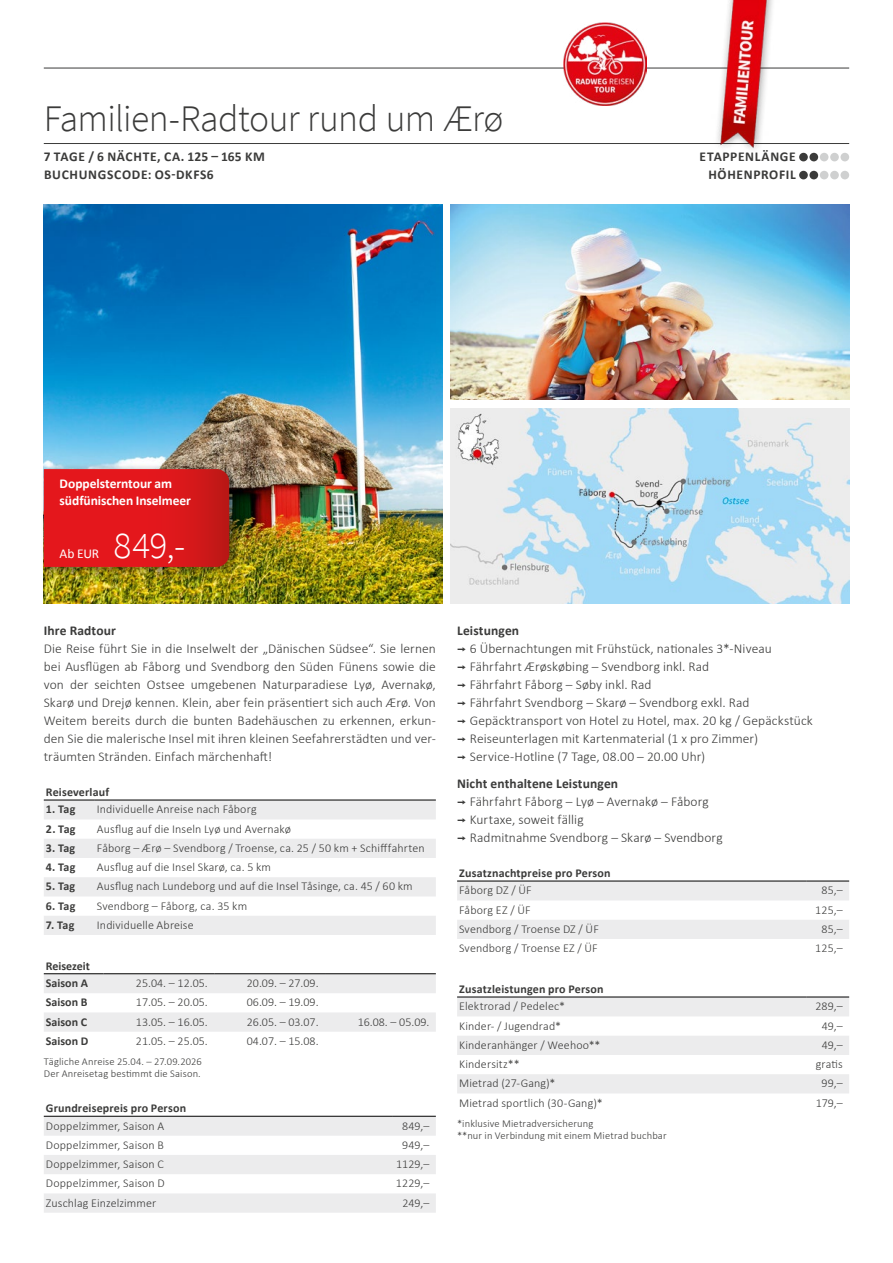
<style>
.page{position:relative;width:893px;height:1263px;background:#fff}
.page>*{position:absolute;margin:0;border:0;box-sizing:border-box;transform-origin:0 0}
.t1{font:300 37.5px "Source Sans Pro";letter-spacing:-.015em;color:#3b3b3a}
.t2{font:300 37.5px "Source Sans Pro";color:#fff}
.t3{font:300 13.5px/18px "Calibri";letter-spacing:.005em;color:#3b3b3a}
.t4{font:700 13.5px/18px "Calibri";letter-spacing:.05em;color:#3b3b3a}
.t5{font:700 13.5px/17.2px "Calibri";letter-spacing:-.005em;color:#fff}
.t6{font:700 13.5px "Calibri";letter-spacing:.01em;color:#3b3b3a}
.t7{font:13.5px "Calibri";color:#fff}
.t8{font:300 12px "Calibri";letter-spacing:.01em;color:#3b3b3a}
.t9{font:700 12px/17.7px "Calibri";letter-spacing:.015em;color:#3b3b3a}
.t10{font:300 10.5px/12px "Calibri";letter-spacing:.015em;color:#3b3b3a}
.s1{font-weight:700}
.s2{font-family:"Interstate";font-weight:400}
</style>
<div class="page">
<img style="left:44px;top:204px;width:398px;height:400px">
<img style="left:451px;top:204px;width:398px;height:196px">
<img style="left:451px;top:408px;width:398px;height:196px">
<div style="left:40px;top:463px;width:204px;height:116px;background:#000;opacity:.45"></div>
<svg style="left:44px;top:469px;width:185px;height:98px;background:#dc171b"></svg>
<hr style="left:44px;top:143px;width:805px;height:1px;background:#3b3b3a">
<hr style="left:44px;top:68px;width:805px;height:1px;background:#3b3b3a">
<div style="left:799px;top:153px;width:9px;height:8px;background:#3b3b3a;border-radius:50%"></div>
<div style="left:809px;top:153px;width:9px;height:8px;background:#3b3b3a;border-radius:50%"></div>
<div style="left:820px;top:153px;width:8px;height:8px;background:#cfd0d0;border-radius:50%"></div>
<div style="left:830px;top:153px;width:9px;height:8px;background:#cfd0d0;border-radius:50%"></div>
<div style="left:840px;top:153px;width:9px;height:8px;background:#cfd0d0;border-radius:50%"></div>
<div style="left:799px;top:171px;width:9px;height:8px;background:#3b3b3a;border-radius:50%"></div>
<div style="left:809px;top:171px;width:9px;height:8px;background:#3b3b3a;border-radius:50%"></div>
<div style="left:820px;top:171px;width:8px;height:8px;background:#cfd0d0;border-radius:50%"></div>
<div style="left:830px;top:171px;width:9px;height:8px;background:#cfd0d0;border-radius:50%"></div>
<div style="left:840px;top:171px;width:9px;height:8px;background:#cfd0d0;border-radius:50%"></div>
<img style="left:564px;top:23px;width:83px;height:83px">
<img style="left:711px;top:0;width:68px;height:150px">
<svg style="left:44px;top:801px;width:392px;height:134px;fill:#ececed"></svg>
<hr style="left:44px;top:800px;width:51px;height:1px;background:#000">
<hr style="left:95px;top:800px;width:341px;height:1px;background:#000">
<svg style="left:44px;top:974px;width:392px;height:58px"></svg>
<hr style="left:44px;top:973px;width:59px;height:1px;background:#000">
<hr style="left:103px;top:973px;width:111px;height:1px;background:#000">
<hr style="left:214px;top:973px;width:111px;height:1px;background:#000">
<hr style="left:325px;top:973px;width:111px;height:1px;background:#000">
<svg style="left:44px;top:1117px;width:392px;height:96px"></svg>
<hr style="left:44px;top:1116px;width:349px;height:1px;background:#000">
<hr style="left:393px;top:1116px;width:43px;height:1px;background:#000">
<svg style="left:457px;top:882px;width:392px;height:57px"></svg>
<hr style="left:457px;top:881px;width:349px;height:1px;background:#000">
<hr style="left:806px;top:881px;width:43px;height:1px;background:#000">
<svg style="left:457px;top:998px;width:392px;height:95px"></svg>
<hr style="left:457px;top:997px;width:349px;height:1px;background:#000">
<hr style="left:806px;top:997px;width:43px;height:1px;background:#000">
<h1 class="t1" style="left:44px;top:96px;width:461px">Familien-Radtour rund um Ærø</h1>
<p class="t4" style="left:44px;top:147px;width:223px">7 TAGE / 6 NÄCHTE, CA. 125 – 165 KM<br>BUCHUNGSCODE: OS-DKFS6</p>
<p class="t4" style="left:700px;top:147px;width:98px;text-align:right">ETAPPENLÄNGE<br>HÖHENPROFIL</p>
<p class="t5" style="left:60px;top:474px;width:133px">Doppelsterntour am südfünischen Inselmeer</p>
<p class="t7" style="left:60px;top:544px;width:41px">Ab EUR</p>
<h1 class="t2" style="left:114px;top:522px;width:73px">849,-</h1>
<p class="t6" style="left:44px;top:621px;width:74px">Ihre Radtour</p>
<p class="t3" style="left:44px;top:640px;width:394px;text-align:justify">Die Reise führt Sie in die Inselwelt der „Dänischen Südsee“. Sie lernen bei Ausflügen ab Fåborg und Svendborg den Süden Fünens sowie die von der seichten Ostsee umgebenen Naturparadiese Lyø, Avernakø, Skarø und Drejø kennen. Klein, aber fein präsentiert sich auch Ærø. Von Weitem bereits durch die bunten Badehäuschen zu erkennen, erkun&shy;den Sie die malerische Insel mit ihren kleinen Seefahrerstädten und ver&shy;träumten Stränden. Einfach märchenhaft!</p>
<p class="t9" style="left:46px;top:782px;width:65px">Reiseverlauf</p>
<p class="t9" style="left:46px;top:800px;width:31px">1. Tag</p>
<p class="t8" style="left:97px;top:802px;width:161px">Individuelle Anreise nach Fåborg</p>
<p class="t9" style="left:46px;top:819px;width:31px">2. Tag</p>
<p class="t8" style="left:97px;top:821px;width:195px">Ausflug auf die Inseln Lyø und Avernakø</p>
<p class="t9" style="left:46px;top:839px;width:31px">3. Tag</p>
<p class="t8" style="left:97px;top:840px;width:329px">Fåborg – Ærø – Svendborg / Troense, ca. 25 / 50 km + Schifffahrten</p>
<p class="t9" style="left:46px;top:858px;width:31px">4. Tag</p>
<p class="t8" style="left:97px;top:860px;width:176px">Ausflug auf die Insel Skarø, ca. 5 km</p>
<p class="t9" style="left:46px;top:877px;width:31px">5. Tag</p>
<p class="t8" style="left:97px;top:879px;width:317px">Ausflug nach Lundeborg und auf die Insel Tåsinge, ca. 45 / 60 km</p>
<p class="t9" style="left:46px;top:896px;width:31px">6. Tag</p>
<p class="t8" style="left:97px;top:898px;width:152px">Svendborg – Fåborg, ca. 35 km</p>
<p class="t9" style="left:46px;top:916px;width:30px">7. Tag</p>
<p class="t8" style="left:97px;top:917px;width:98px">Individuelle Abreise</p>
<p class="t9" style="left:46px;top:956px;width:45px">Reisezeit<br>Saison A</p>
<p class="t8" style="left:136px;top:976px;width:73px">25.04. – 12.05.</p>
<p class="t8" style="left:247px;top:976px;width:73px">20.09. – 27.09.</p>
<p class="t9" style="left:46px;top:993px;width:43px">Saison B</p>
<p class="t8" style="left:136px;top:995px;width:73px">17.05. – 20.05.</p>
<p class="t8" style="left:247px;top:995px;width:73px">06.09. – 19.09.</p>
<p class="t9" style="left:46px;top:1012px;width:43px">Saison C</p>
<p class="t8" style="left:136px;top:1014px;width:73px">13.05. – 16.05.</p>
<p class="t8" style="left:247px;top:1014px;width:73px">26.05. – 03.07.</p>
<p class="t8" style="left:358px;top:1014px;width:73px">16.08. – 05.09.</p>
<p class="t9" style="left:46px;top:1032px;width:44px">Saison D</p>
<p class="t8" style="left:136px;top:1033px;width:73px">21.05. – 25.05.</p>
<p class="t8" style="left:247px;top:1033px;width:73px">04.07. – 15.08.</p>
<p class="t10" style="left:44px;top:1056px;width:159px">Tägliche Anreise 25.04. – 27.09.2026<br>Der Anreisetag bestimmt die Saison.</p>
<p class="t9" style="left:46px;top:1099px;width:142px">Grundreisepreis pro Person</p>
<p class="t8" style="left:46px;top:1118px;width:120px">Doppelzimmer, Saison A</p>
<p class="t8" style="left:402px;top:1118px;width:29px">849,–</p>
<p class="t8" style="left:46px;top:1137px;width:120px">Doppelzimmer, Saison B</p>
<p class="t8" style="left:402px;top:1137px;width:29px">949,–</p>
<p class="t8" style="left:46px;top:1157px;width:120px">Doppelzimmer, Saison C</p>
<p class="t8" style="left:396px;top:1157px;width:35px">1129,–</p>
<p class="t8" style="left:46px;top:1176px;width:120px">Doppelzimmer, Saison D</p>
<p class="t8" style="left:396px;top:1176px;width:35px">1229,–</p>
<p class="t8" style="left:46px;top:1195px;width:112px">Zuschlag Einzelzimmer</p>
<p class="t8" style="left:403px;top:1195px;width:28px">249,–</p>
<p class="t3" style="left:457px;top:622px;width:357px"><span class="s1">Leistungen<br></span><span class="s2">¬</span> 6 Übernachtungen mit Frühstück, nationales 3*-Niveau<br><span class="s2">¬</span> Fährfahrt Ærøskøbing – Svendborg inkl. Rad<br><span class="s2">¬</span> Fährfahrt Fåborg – Søby inkl. Rad<br><span class="s2">¬</span> Fährfahrt Svendborg – Skarø – Svendborg exkl. Rad<br><span class="s2">¬</span> Gepäcktransport von Hotel zu Hotel, max. 20 kg / Gepäckstück <span class="s2">¬</span> Reiseunterlagen mit Kartenmaterial (1 x pro Zimmer)<br><span class="s2">¬</span> Service-Hotline (7 Tage, 08.00 – 20.00 Uhr)</p>
<p class="t3" style="left:457px;top:775px;width:267px"><span class="s1">Nicht enthaltene Leistungen<br></span><span class="s2">¬</span> Fährfahrt Fåborg – Lyø – Avernakø – Fåborg<br><span class="s2">¬</span> Kurtaxe, soweit fällig<br><span class="s2">¬</span> Radmitnahme Svendborg – Skarø – Svendborg</p>
<p class="t9" style="left:459px;top:863px;width:153px">Zusatznachtpreise pro Person</p>
<p class="t8" style="left:459px;top:883px;width:74px">Fåborg DZ / ÜF</p>
<p class="t8" style="left:821px;top:883px;width:23px">85,–</p>
<p class="t8" style="left:459px;top:902px;width:73px">Fåborg EZ / ÜF</p>
<p class="t8" style="left:815px;top:902px;width:29px">125,–</p>
<p class="t8" style="left:459px;top:921px;width:141px">Svendborg / Troense DZ / ÜF</p>
<p class="t8" style="left:821px;top:921px;width:23px">85,–</p>
<p class="t8" style="left:459px;top:941px;width:140px">Svendborg / Troense EZ / ÜF</p>
<p class="t8" style="left:815px;top:941px;width:29px">125,–</p>
<p class="t9" style="left:459px;top:979px;width:146px">Zusatzleistungen pro Person</p>
<p class="t8" style="left:459px;top:999px;width:107px">Elektrorad / Pedelec*</p>
<p class="t8" style="left:815px;top:999px;width:29px">289,–</p>
<p class="t8" style="left:459px;top:1018px;width:103px">Kinder- / Jugendrad*</p>
<p class="t8" style="left:822px;top:1018px;width:22px">49,–</p>
<p class="t8" style="left:459px;top:1037px;width:143px">Kinderanhänger / Weehoo**</p>
<p class="t8" style="left:822px;top:1037px;width:22px">49,–</p>
<p class="t8" style="left:459px;top:1057px;width:62px">Kindersitz**</p>
<p class="t8" style="left:816px;top:1057px;width:29px">gratis</p>
<p class="t8" style="left:459px;top:1076px;width:98px">Mietrad (27-Gang)*</p>
<p class="t8" style="left:822px;top:1076px;width:23px">99,–</p>
<p class="t8" style="left:459px;top:1095px;width:145px">Mietrad sportlich (30-Gang)*</p>
<p class="t8" style="left:816px;top:1095px;width:28px">179,–</p>
<p class="t10" style="left:457px;top:1118px;width:211px">*inklusive Mietradversicherung<br>**nur in Verbindung mit einem Mietrad buchbar</p>
</div>
